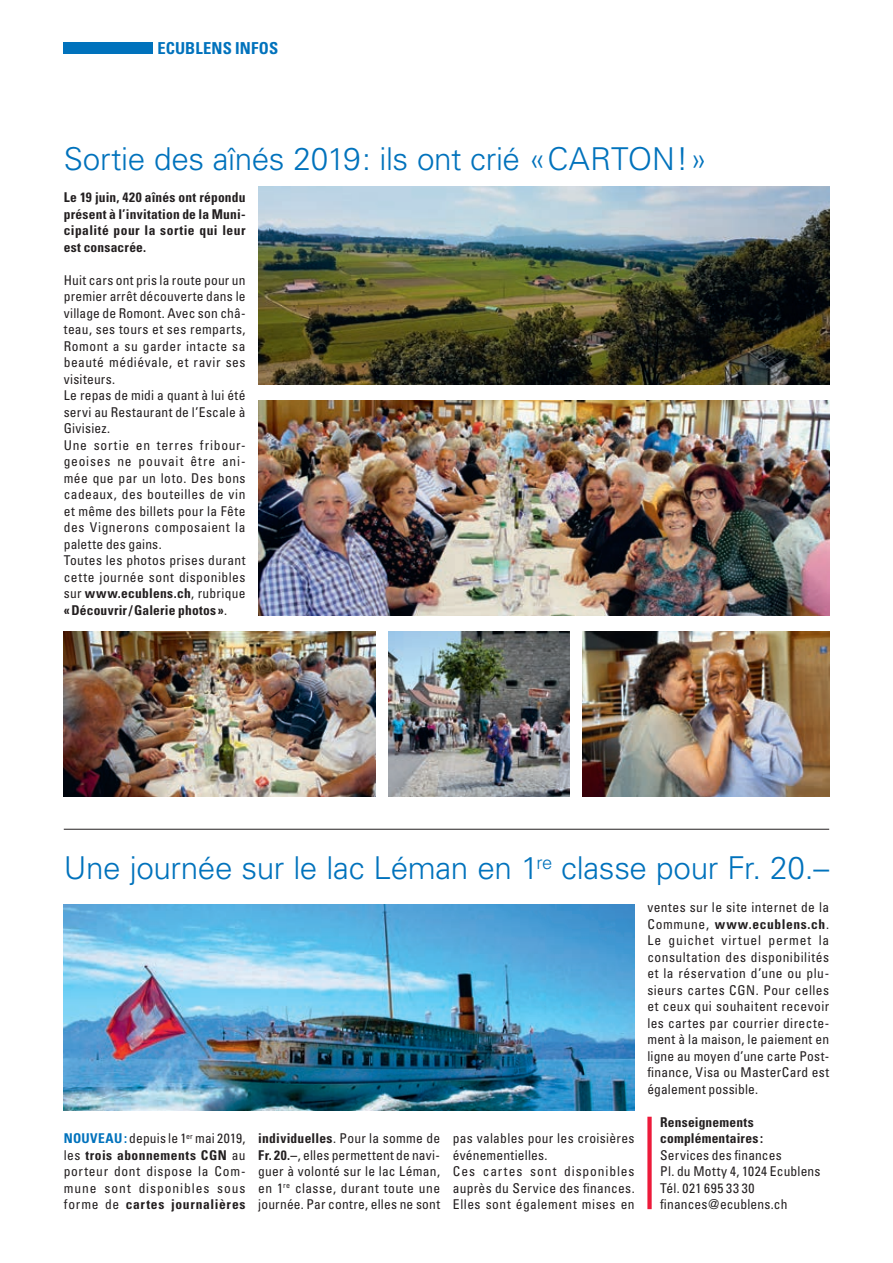
<style>
.page{position:relative;width:893px;height:1263px;background:#fff}
.page>*{position:absolute;margin:0;border:0;box-sizing:border-box;transform-origin:0 0}
.t1{font:300 31.5px "Univers";letter-spacing:-.01em;color:#0072bc}
.t2{font:700 condensed 16.5px "Univers";letter-spacing:.01em;color:#0072bc}
.t3{font:condensed 13.5px/16.5px "Univers";letter-spacing:.03em;color:#231f20;text-align:justify}
.t4{font:700 condensed 13.5px/16.5px "Univers";letter-spacing:.02em;color:#231f20}
.s1{font-weight:700}
.s2{font-weight:700;color:#0072bc}
</style>
<div class="page">
<hr style="left:64px;top:829px;width:765px;height:1px;background:#231f20">
<img style="left:64px;top:904px;width:571px;height:206px">
<img style="left:258px;top:186px;width:571px;height:198px">
<img style="left:388px;top:632px;width:182px;height:164px">
<img style="left:258px;top:400px;width:571px;height:215px">
<img style="left:583px;top:631px;width:246px;height:165px">
<img style="left:64px;top:631px;width:311px;height:165px">
<div style="left:647px;top:1117px;width:5px;height:92px;background:#ed1a3a"></div>
<div style="left:64px;top:42px;width:89px;height:12px;background:#0072bc"></div>
<p class="t2" style="left:157px;top:38px;width:122px">ECUBLENS INFOS</p>
<h1 class="t1" style="left:64px;top:139px;width:645px">Sortie des aînés 2019: ils ont crié «CARTON!»</h1>
<p class="t4" style="left:64px;top:189px;width:183px;text-align:justify">Le 19 juin, 420 aînés ont répondu présent à l’invitation de la Muni&shy;cipalité pour la sortie qui leur est consacrée.</p>
<p class="t3" style="left:64px;top:272px;width:183px;text-align:left">Huit cars ont pris la route pour un premier arrêt découverte dans le village de Romont. Avec son châ&shy;teau, ses tours et ses remparts,<br>Romont a su garder intacte sa beauté médiévale, et ravir ses visiteurs.<br>Le repas de midi a quant à lui été servi au Restaurant de l’Escale à<br>Givisiez.<br>Une sortie en terres fribour&shy;geoises ne pouvait être ani&shy;mée que par un loto. Des bons cadeaux, des bouteilles de vin et même des billets pour la Fête des Vignerons composaient la palette des gains.<br>Toutes les photos prises durant cette journée sont disponibles sur <span class="s1">www.ecublens.ch</span>, rubrique <span class="s1">«Découvrir/Galerie photos »</span>.</p>
<h1 class="t1" style="left:64px;top:849px;width:767px">Une journée sur le lac Léman en 1<sup>re</sup> classe pour Fr. 20.–</h1>
<p class="t3" style="left:64px;top:1130px;width:183px"><span class="s2">NOUVEAU:</span> depuis le 1<sup>er</sup> mai 2019, les <span class="s1">trois abonnements CGN</span> au porteur dont dispose la Com&shy;mune sont disponibles sous forme de <span class="s1">cartes journalières</span></p>
<p class="t3" style="left:258px;top:1130px;width:183px"><span class="s1">individuelles</span>. Pour la somme de <span class="s1">Fr. 20.–</span>, elles permettent de navi&shy;guer à volonté sur le lac Léman, en 1<sup>re</sup> classe, durant toute une journée. Par contre, elles ne sont</p>
<p class="t3" style="left:453px;top:1130px;width:183px;text-align:left">pas valables pour les croisières événementielles.<br>Ces cartes sont disponibles auprès du Service des finances.<br>Elles sont également mises en</p>
<p class="t3" style="left:647px;top:899px;width:183px">ventes sur le site internet de la Commune, <span class="s1">www.ecublens.ch</span>.<br>Le guichet virtuel permet la consultation des disponibilités et la réservation d’une ou plu&shy;sieurs cartes CGN. Pour celles et ceux qui souhaitent recevoir les cartes par courrier directe&shy;ment à la maison, le paiement en ligne au moyen d’une carte Post&shy;finance, Visa ou MasterCard est également possible.</p>
<p class="t4" style="left:660px;top:1113px;width:104px">Renseignements complémentaires:</p>
<p class="t3" style="left:660px;top:1146px;width:162px;text-align:left">Services des finances<br>Pl. du Motty 4, 1024 Ecublens<br>Tél. 021 695 33 30 finances@ecublens.ch</p>
</div>
